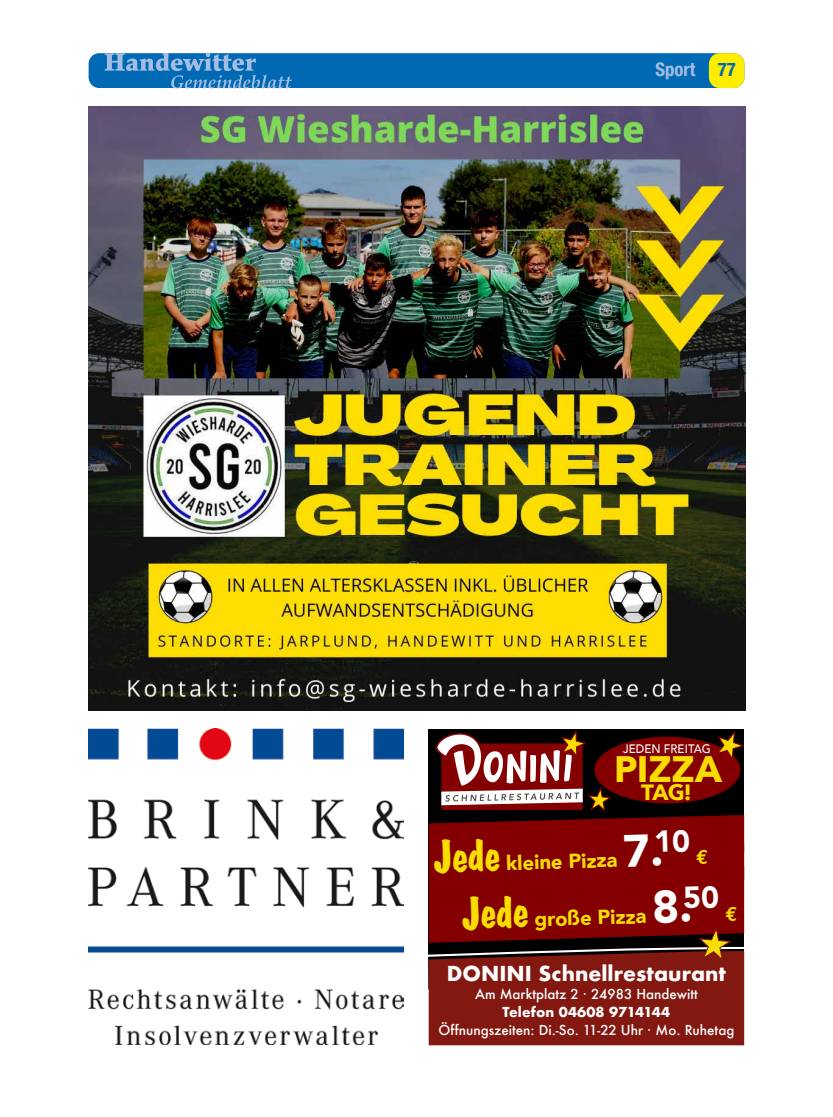
<style>
.page{position:relative;width:833px;height:1117px;background:#fff}
.page>*{position:absolute;margin:0;border:0;box-sizing:border-box;transform-origin:0 0}
.t1{font:900 45.38px "Avenir";color:#fff}
.t2{font:700 45.38px "Dom Casual D";color:#f8dd00}
.t3{font:700 36.75px "Avenir Next";letter-spacing:-.005em;color:#f9dd00}
.t4{font:700 22px "Avenir Next";color:#f9dd00}
.t5{font:900 20.12px "Avenir";color:#f8dd00}
.t6{font:700 20px "Futura";color:#fff}
.t7{font:700 condensed 18.75px "Helvetica Neue LT Pro";color:#a4bde3}
.t8{font:500 13.38px "Futura";color:#fff}
.t9{font:700 13.38px "Futura";color:#fff}
.t10{font:500 12.25px "Avenir";letter-spacing:.005em;color:#fff;scale:.94 1}
.s1{color:#0069b4}
.s2{font-family:"Euro Mono";font-weight:700;font-size:20.12px;color:#f8dd00}
</style>
<div class="page">
<div style="left:89px;top:53px;width:655px;height:35px;background:#0069b4;border-radius:11px"></div>
<div style="left:709px;top:53px;width:35px;height:35px;background:#ffed00;border-radius:11px"></div>
<svg style="left:105px;top:53px;width:187px;height:35px"></svg>
<img style="left:88px;top:728px;width:315px;height:316px">
<svg style="left:429px;top:729px;width:316px;height:316px;background:#761410"></svg>
<img style="left:88px;top:106px;width:657px;height:604px">
<h3 class="t7" style="left:655px;top:58px;width:82px">Sport <span class="s1">77</span></h3>
<p class="t10" style="left:623px;top:737px;width:95px">JEDEN FREITAG</p>
<h2 class="t3" style="left:614px;top:737px;width:109px">PIZZA</h2>
<h3 class="t4" style="left:641px;top:773px;width:52px">TAG!</h3>
<h1 class="t1" style="left:622px;top:811px;width:87px;rotate:-2deg">7.<sup>10</sup> <span class="s2">E</span></h1>
<h1 class="t2" style="left:433px;top:830px;width:67px;rotate:-2deg">Jede</h1>
<h3 class="t5" style="left:505px;top:845px;width:113px;rotate:-2deg">kleine Pizza</h3>
<h1 class="t1" style="left:651px;top:867px;width:87px;rotate:-2deg">8.<sup>50</sup> <span class="s2">E</span></h1>
<h1 class="t2" style="left:462px;top:886px;width:67px;rotate:-2deg">Jede</h1>
<h3 class="t5" style="left:534px;top:902px;width:114px;rotate:-2deg">große Pizza</h3>
<h3 class="t6" style="left:447px;top:958px;width:280px">DONINI Schnellrestaurant</h3>
<p class="t8" style="left:475px;top:984px;width:224px">Am Marktplatz 2 · 24983 Handewitt</p>
<p class="t9" style="left:502px;top:1001px;width:169px">Telefon 04608 9714144</p>
<p class="t8" style="left:438px;top:1020px;width:297px">Öffnungszeiten: Di.-So. 11-22 Uhr · Mo. Ruhetag</p>
</div>
